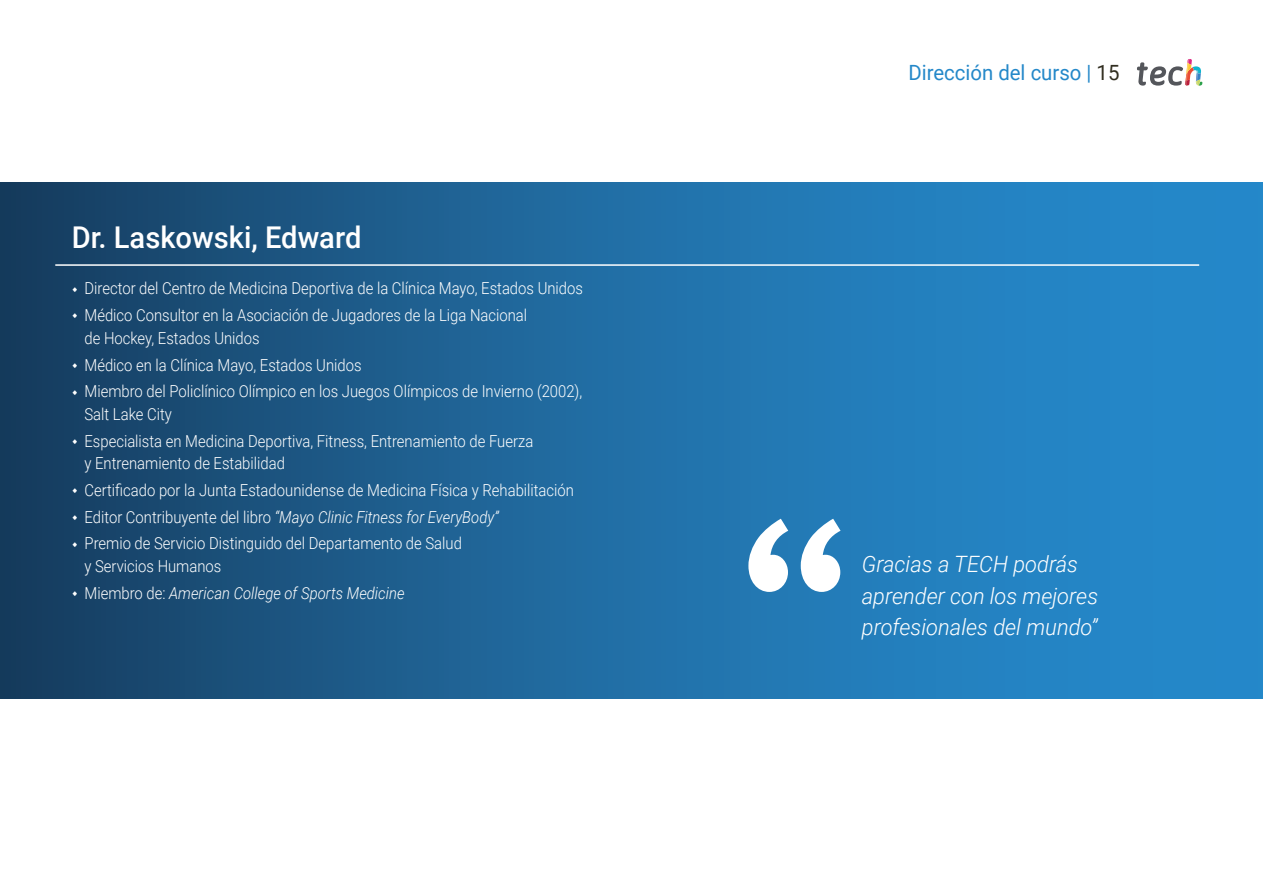
<style>
.page{position:relative;width:1263px;height:893px;background:#fff}
.page>*{position:absolute;margin:0;border:0;box-sizing:border-box;transform-origin:0 0}
.t1{font:500 30px "Roboto";color:#fff}
.t2{font:italic 300 22.5px/31.5px "Roboto";color:#fff}
.t3{font:21px "Roboto";color:#2488c9}
.t4{font:300 16.5px/26.7px "Roboto";color:#fff;scale:.9 1}
.t5{font:italic 300 16.5px/26.7px "Roboto";color:#fff;scale:.9 1}
.s1{font-style:italic}
.s2{font-style:normal}
.s3{color:#312e20}
</style>
<div class="page">
<div style="left:0;top:182px;width:1263px;height:516px;background:linear-gradient(to right,#184267,#2793d9)"></div>
<svg style="left:748px;top:519px;width:92px;height:73px"></svg>
<hr style="left:55px;top:264px;width:1144px;height:2px;background:#fff">
<svg style="left:1137px;top:59px;width:65px;height:27px"></svg>
<svg style="left:73px;top:287px;width:4px;height:5px"></svg>
<svg style="left:73px;top:314px;width:4px;height:5px"></svg>
<svg style="left:73px;top:363px;width:4px;height:5px"></svg>
<svg style="left:73px;top:390px;width:4px;height:5px"></svg>
<svg style="left:73px;top:439px;width:4px;height:5px"></svg>
<svg style="left:73px;top:488px;width:4px;height:5px"></svg>
<svg style="left:73px;top:515px;width:4px;height:5px"></svg>
<svg style="left:73px;top:542px;width:4px;height:5px"></svg>
<svg style="left:73px;top:591px;width:4px;height:5px"></svg>
<h1 class="t1" style="left:72px;top:216px;width:291px">Dr. Laskowski, Edward</h1>
<p class="t4" style="left:85px;top:275px;width:555px">Director del Centro de Medicina Deportiva de la Clínica Mayo, Estados Unidos<br>Médico Consultor en la Asociación de Jugadores de la Liga Nacional</p>
<p class="t4" style="left:85px;top:324px;width:555px">de Hockey, Estados Unidos<br>Médico en la Clínica Mayo, Estados Unidos<br>Miembro del Policlínico Olímpico en los Juegos Olímpicos de Invierno (2002),</p>
<p class="t4" style="left:85px;top:400px;width:500px">Salt Lake City<br>Especialista en Medicina Deportiva, Fitness, Entrenamiento de Fuerza</p>
<p class="t4" style="left:85px;top:449px;width:545px">y Entrenamiento de Estabilidad<br>Certificado por la Junta Estadounidense de Medicina Física y Rehabilitación Editor Contribuyente del libro <span class="s1">“Mayo Clinic Fitness for EveryBody”<br></span>Premio de Servicio Distinguido del Departamento de Salud</p>
<p class="t5" style="left:85px;top:552px;width:357px"><span class="s2">y Servicios Humanos<br>Miembro de:</span> American College of Sports Medicine</p>
<p class="t3" style="left:908px;top:57px;width:213px">Dirección del curso | <span class="s3">15</span></p>
<h2 class="t2" style="left:862px;top:548px;width:238px">Gracias a TECH podrás aprender con los mejores profesionales del mundo”</h2>
</div>
